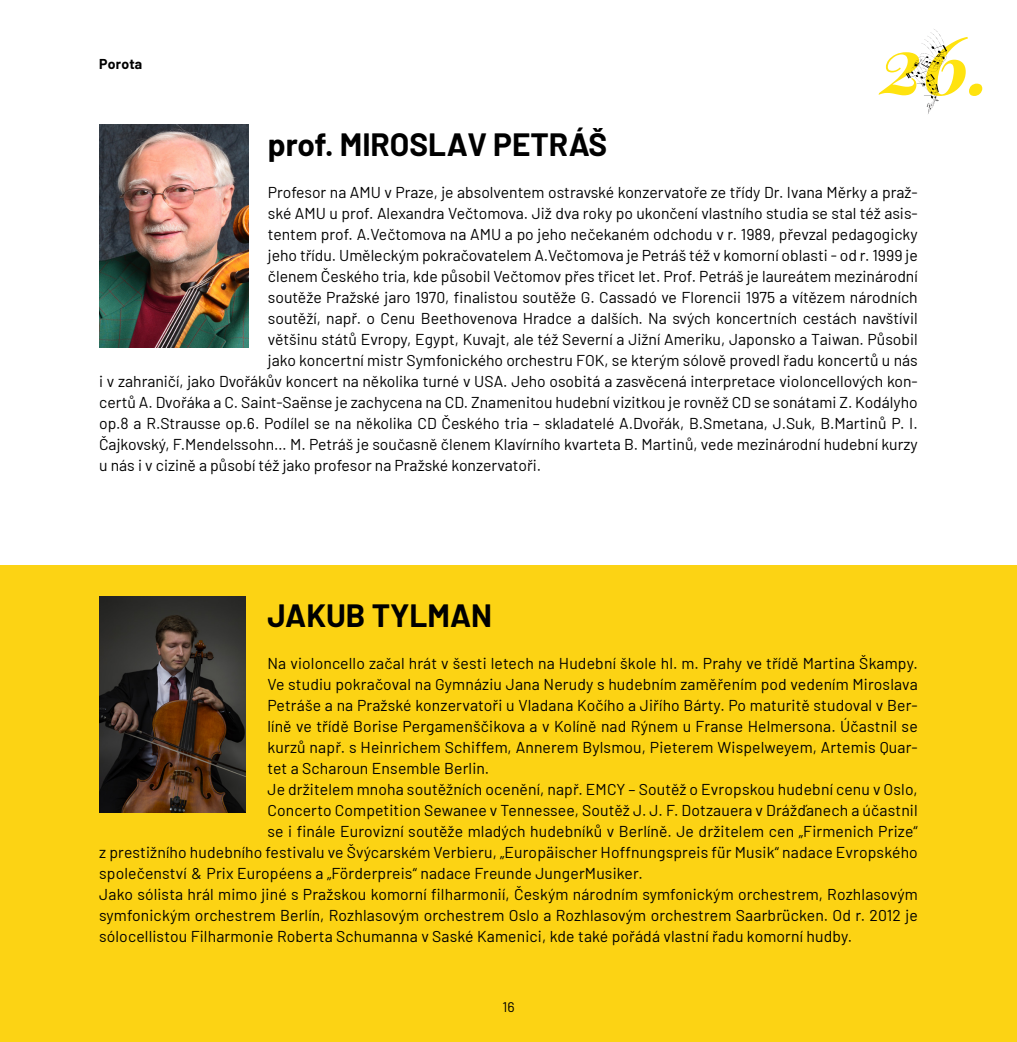
<style>
.page{position:relative;width:1017px;height:1042px;background:#fff}
.page>*{position:absolute;margin:0;border:0;box-sizing:border-box;transform-origin:0 0}
.t1{font:italic 700 80.33px "Playfair Display";color:#ffe30f}
.t2{font:700 31.5px "Barlow";color:#000}
.t3{font:15.75px "Barlow";color:#000}
.t4{font:700 14px "Barlow";letter-spacing:.015em;color:#000}
.t5{font:14px "Barlow";color:#000}
</style>
<div class="page">
<svg style="left:906px;top:29px;width:41px;height:85px"></svg>
<img style="left:100px;top:124px;width:148px;height:223px">
<div style="left:0;top:566px;width:1017px;height:476px;background:#fcd314"></div>
<img style="left:99px;top:597px;width:147px;height:215px">
<p class="t4" style="left:99px;top:53px;width:45px">Porota</p>
<h1 class="t1" style="left:881px;top:0;width:112px">26.</h1>
<h2 class="t2" style="left:268px;top:121px;width:341px">prof. MIROSLAV PETRÁŠ</h2>
<p class="t3" style="left:268px;top:180px;width:651px">Profesor na AMU v Praze, je absolventem ostravské konzervatoře ze třídy Dr. Ivana Měrky a praž-</p>
<p class="t3" style="left:268px;top:201px;width:651px">ské AMU u prof. Alexandra Večtomova. Již dva roky po ukončení vlastního studia se stal též asis-</p>
<p class="t3" style="left:268px;top:222px;width:651px">tentem prof. A.Večtomova na AMU a po jeho nečekaném odchodu v r. 1989, převzal pedagogicky</p>
<p class="t3" style="left:268px;top:243px;width:651px">jeho třídu. Uměleckým pokračovatelem A.Večtomova je Petráš též v komorní oblasti - od r. 1999 je</p>
<p class="t3" style="left:268px;top:264px;width:651px">členem Českého tria, kde působil Večtomov přes třicet let. Prof. Petráš je laureátem mezinárodní</p>
<p class="t3" style="left:268px;top:285px;width:651px">soutěže Pražské jaro 1970, finalistou soutěže G. Cassadó ve Florencii 1975 a vítězem národních</p>
<p class="t3" style="left:268px;top:306px;width:651px">soutěží, např. o Cenu Beethovenova Hradce a dalších. Na svých koncertních cestách navštívil</p>
<p class="t3" style="left:268px;top:327px;width:651px">většinu států Evropy, Egypt, Kuvajt, ale též Severní a Jižní Ameriku, Japonsko a Taiwan. Působil</p>
<p class="t3" style="left:268px;top:348px;width:651px">jako koncertní mistr Symfonického orchestru FOK, se kterým sólově provedl řadu koncertů u nás</p>
<p class="t3" style="left:99px;top:369px;width:820px">i v zahraničí, jako Dvořákův koncert na několika turné v USA. Jeho osobitá a zasvěcená interpretace violoncellových kon-</p>
<p class="t3" style="left:99px;top:390px;width:820px">certů A. Dvořáka a C. Saint-Saënse je zachycena na CD. Znamenitou hudební vizitkou je rovněž CD se sonátami Z. Kodályho</p>
<p class="t3" style="left:99px;top:411px;width:820px">op.8 a R.Strausse op.6. Podílel se na několika CD Českého tria – skladatelé A.Dvořák, B.Smetana, J.Suk, B.Martinů P. I.</p>
<p class="t3" style="left:99px;top:432px;width:820px">Čajkovský, F.Mendelssohn… M. Petráš je současně členem Klavírního kvarteta B. Martinů, vede mezinárodní hudební kurzy</p>
<p class="t3" style="left:99px;top:453px;width:443px">u nás i v cizině a působí též jako profesor na Pražské konzervatoři.</p>
<h2 class="t2" style="left:267px;top:592px;width:226px">JAKUB TYLMAN</h2>
<p class="t3" style="left:267px;top:652px;width:652px">Na violoncello začal hrát v šesti letech na Hudební škole hl. m. Prahy ve třídě Martina Škampy.</p>
<p class="t3" style="left:267px;top:673px;width:652px">Ve studiu pokračoval na Gymnáziu Jana Nerudy s hudebním zaměřením pod vedením Miroslava</p>
<p class="t3" style="left:267px;top:694px;width:652px">Petráše a na Pražské konzervatoři u Vladana Kočího a Jiřího Bárty. Po maturitě studoval v Ber-</p>
<p class="t3" style="left:267px;top:715px;width:652px">líně ve třídě Borise Pergamenščikova a v Kolíně nad Rýnem u Franse Helmersona. Účastnil se</p>
<p class="t3" style="left:267px;top:736px;width:652px">kurzů např. s Heinrichem Schiffem, Annerem Bylsmou, Pieterem Wispelweyem, Artemis Quar-</p>
<p class="t3" style="left:267px;top:757px;width:223px">tet a Scharoun Ensemble Berlin.</p>
<p class="t3" style="left:267px;top:778px;width:652px">Je držitelem mnoha soutěžních ocenění, např. EMCY – Soutěž o Evropskou hudební cenu v Oslo,</p>
<p class="t3" style="left:267px;top:799px;width:652px">Concerto Competition Sewanee v Tennessee, Soutěž J. J. F. Dotzauera v Drážďanech a účastnil</p>
<p class="t3" style="left:267px;top:820px;width:652px">se i finále Eurovizní soutěže mladých hudebníků v Berlíně. Je držitelem cen „Firmenich Prize“</p>
<p class="t3" style="left:99px;top:841px;width:820px">z prestižního hudebního festivalu ve Švýcarském Verbieru, „Europäischer Hoffnungspreis für Musik“ nadace Evropského</p>
<p class="t3" style="left:99px;top:862px;width:545px">společenství &amp; Prix Européens a „Förderpreis“ nadace Freunde JungerMusiker.</p>
<p class="t3" style="left:99px;top:883px;width:820px">Jako sólista hrál mimo jiné s Pražskou komorní filharmonií, Českým národním symfonickým orchestrem, Rozhlasovým</p>
<p class="t3" style="left:99px;top:904px;width:820px">symfonickým orchestrem Berlín, Rozhlasovým orchestrem Oslo a Rozhlasovým orchestrem Saarbrücken. Od r. 2012 je</p>
<p class="t3" style="left:99px;top:925px;width:755px">sólocellistou Filharmonie Roberta Schumanna v Saské Kamenici, kde také pořádá vlastní řadu komorní hudby.</p>
<p class="t5" style="left:502px;top:997px;width:14px">16</p>
</div>
